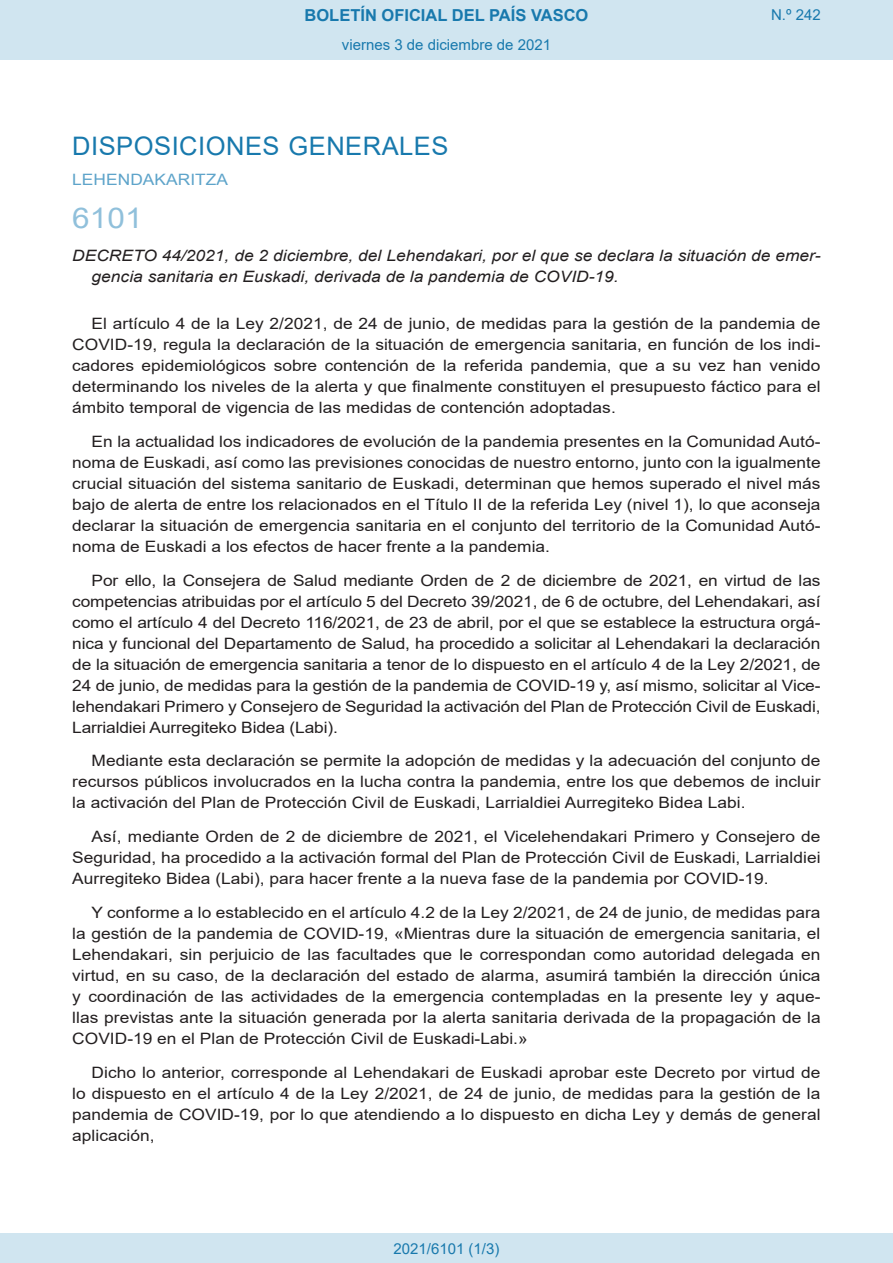
<style>
.page{position:relative;width:893px;height:1263px;background:#fff}
.page>*{position:absolute;margin:0;border:0;box-sizing:border-box;transform-origin:0 0}
.BOPVOrden{font:28.5px "Arial";color:#90c0db;scale:1.11 1}
.BOPVSeccion{font:25.5px "Arial";letter-spacing:.02em;color:#1879ad}
.t1{font:700 16.5px "Arial";color:#1879ad}
.BOPVDetalle{font:15.6px/21px "Arial";color:#231f20;text-align:justify;scale:1.11 1}
.BOPVTitulo{font:italic 15.6px/21px "Arial";color:#231f20;scale:1.11 1}
.BOPVOrganismo{font:15.6px "Arial";letter-spacing:.005em;color:#5ea4ca;scale:1.11 1}
.Paginacion_Centro{font:15px "Arial";color:#1879ad}
</style>
<div class="page">
<div style="left:0;top:0;width:893px;height:60px;background:#d0e5f0"></div>
<div style="left:0;top:1233px;width:893px;height:30px;background:#d0e5f0"></div>
<p class="t1" style="left:305px;top:3px;width:285px">BOLETÍN OFICIAL DEL PAÍS VASCO</p>
<p class="Paginacion_Centro" style="left:342px;top:35px;width:211px">viernes 3 de diciembre de 2021</p>
<p class="Paginacion_Centro" style="left:771px;top:5px;width:51px">N.º 242</p>
<p class="BOPVSeccion" style="left:72px;top:128px;width:378px">DISPOSICIONES GENERALES</p>
<p class="BOPVOrganismo" style="left:72px;top:169px;width:142px">LEHENDAKARITZA</p>
<p class="BOPVOrden" style="left:72px;top:198px;width:65px">6101</p>
<p class="BOPVTitulo" style="left:92px;top:246px;width:658px;text-indent:-19px">DECRETO 44/2021, de 2 diciembre, del Lehendakari, por el que se declara la situación de emer&shy;gencia sanitaria en Euskadi, derivada de la pandemia de COVID-19.</p>
<p class="BOPVDetalle" style="left:72px;top:313px;width:676px;text-indent:19px">El artículo 4 de la Ley 2/2021, de 24 de junio, de medidas para la gestión de la pandemia de COVID-19, regula la declaración de la situación de emergencia sanitaria, en función de los indi&shy;cadores epidemiológicos sobre contención de la referida pandemia, que a su vez han venido determinando los niveles de la alerta y que finalmente constituyen el presupuesto fáctico para el ámbito temporal de vigencia de las medidas de contención adoptadas.</p>
<p class="BOPVDetalle" style="left:72px;top:431px;width:676px;text-indent:19px">En la actualidad los indicadores de evolución de la pandemia presentes en la Comunidad Autó&shy;noma de Euskadi, así como las previsiones conocidas de nuestro entorno, junto con la igualmente crucial situación del sistema sanitario de Euskadi, determinan que hemos superado el nivel más bajo de alerta de entre los relacionados en el Título II de la referida Ley (nivel 1), lo que aconseja declarar la situación de emergencia sanitaria en el conjunto del territorio de la Comunidad Autó&shy;noma de Euskadi a los efectos de hacer frente a la pandemia.</p>
<p class="BOPVDetalle" style="left:72px;top:569px;width:676px;text-indent:19px">Por ello, la Consejera de Salud mediante Orden de 2 de diciembre de 2021, en virtud de las competencias atribuidas por el artículo 5 del Decreto 39/2021, de 6 de octubre, del Lehendakari, así como el artículo 4 del Decreto 116/2021, de 23 de abril, por el que se establece la estructura orgá&shy;nica y funcional del Departamento de Salud, ha procedido a solicitar al Lehendakari la declaración de la situación de emergencia sanitaria a tenor de lo dispuesto en el artículo 4 de la Ley 2/2021, de 24 de junio, de medidas para la gestión de la pandemia de COVID-19 y, así mismo, solicitar al Vice&shy;lehendakari Primero y Consejero de Seguridad la activación del Plan de Protección Civil de Euskadi, Larrialdiei Aurregiteko Bidea (Labi).</p>
<p class="BOPVDetalle" style="left:72px;top:750px;width:675px;text-indent:19px">Mediante esta declaración se permite la adopción de medidas y la adecuación del conjunto de recursos públicos involucrados en la lucha contra la pandemia, entre los que debemos de incluir la activación del Plan de Protección Civil de Euskadi, Larrialdiei Aurregiteko Bidea Labi.</p>
<p class="BOPVDetalle" style="left:72px;top:826px;width:676px;text-indent:19px">Así, mediante Orden de 2 de diciembre de 2021, el Vicelehendakari Primero y Consejero de Seguridad, ha procedido a la activación formal del Plan de Protección Civil de Euskadi, Larrialdiei Aurregiteko Bidea (Labi), para hacer frente a la nueva fase de la pandemia por COVID-19.</p>
<p class="BOPVDetalle" style="left:72px;top:902px;width:676px;text-indent:19px">Y conforme a lo establecido en el artículo 4.2 de la Ley 2/2021, de 24 de junio, de medidas para la gestión de la pandemia de COVID-19, «Mientras dure la situación de emergencia sanitaria, el Lehendakari, sin perjuicio de las facultades que le correspondan como autoridad delegada en virtud, en su caso, de la declaración del estado de alarma, asumirá también la dirección única y coordinación de las actividades de la emergencia contempladas en la presente ley y aque&shy;llas previstas ante la situación generada por la alerta sanitaria derivada de la propagación de la COVID-19 en el Plan de Protección Civil de Euskadi-Labi.»</p>
<p class="BOPVDetalle" style="left:72px;top:1061px;width:676px;text-indent:19px">Dicho lo anterior, corresponde al Lehendakari de Euskadi aprobar este Decreto por virtud de lo dispuesto en el artículo 4 de la Ley 2/2021, de 24 de junio, de medidas para la gestión de la pandemia de COVID-19, por lo que atendiendo a lo dispuesto en dicha Ley y demás de general aplicación,</p>
<p class="Paginacion_Centro" style="left:393px;top:1238px;width:107px">2021/6101 (1/3)</p>
</div>
